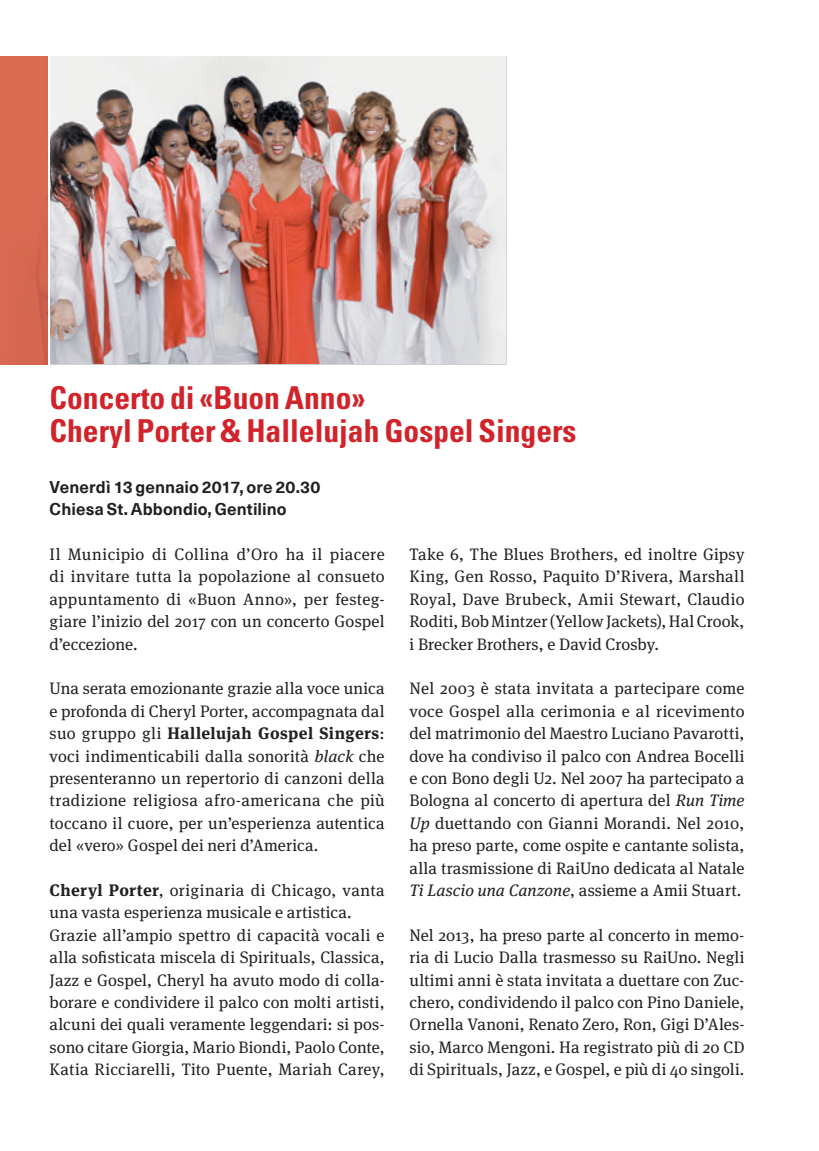
<style>
.page{position:relative;width:819px;height:1151px;background:#fff}
.page>*{position:absolute;margin:0;border:0;box-sizing:border-box;transform-origin:0 0}
.t1{font:700 condensed 31.5px/33.6px "Univers";color:#d1232a}
.t2{font:16.62px/22.4px "Meta Serif Pro";letter-spacing:.01em;color:#231f20;text-align:justify}
.t3{font:700 16.62px/22.4px "Neue Haas Unica Pro";letter-spacing:.005em;color:#231f20}
.s1{font-weight:700}
.s2{font-style:italic}
</style>
<div class="page">
<img style="left:50px;top:56px;width:456px;height:308px">
<div style="left:0;top:56px;width:48px;height:308px;background:#da6a52"></div>
<h1 class="t1" style="left:50px;top:381px;width:528px">Concerto di «Buon Anno»<br>Cheryl Porter &amp; Hallelujah Gospel Singers</h1>
<p class="t3" style="left:50px;top:476px;width:272px">Venerdì 13 gennaio 2017, ore 20.30<br>Chiesa St. Abbondio, Gentilino</p>
<p class="t2" style="left:50px;top:542px;width:336px">Il Municipio di Collina d’Oro ha il piacere di invitare tutta la popolazione al consueto appuntamento di «Buon Anno», per festeg&shy;giare l’inizio del 2017 con un concerto Gospel d’eccezione.</p>
<p class="t2" style="left:50px;top:677px;width:336px">Una serata emozionante grazie alla voce unica e profonda di Cheryl Porter, accompagnata dal suo gruppo gli <span class="s1">Hallelujah Gospel Singers</span>: voci indimenticabili dalla sonorità <span class="s2">black</span> che presenteranno un repertorio di canzoni della tradizione religiosa afro-americana che più toccano il cuore, per un’esperienza autentica del «vero» Gospel dei neri d’America.</p>
<p class="t2" style="left:50px;top:878px;width:336px;text-align:left"><span class="s1">Cheryl Porter</span>, originaria di Chicago, vanta una vasta esperienza musicale e artistica.<br>Grazie all’ampio spettro di capacità vocali e alla sofisticata miscela di Spirituals, Classica, Jazz e Gospel, Cheryl ha avuto modo di colla&shy;borare e condividere il palco con molti artisti, alcuni dei quali veramente leggendari: si pos&shy;sono citare Giorgia, Mario Biondi, Paolo Conte, Katia Ricciarelli, Tito Puente, Mariah Carey,</p>
<p class="t2" style="left:409px;top:542px;width:336px">Take 6, The Blues Brothers, ed inoltre Gipsy King, Gen Rosso, Paquito D’Rivera, Marshall Royal, Dave Brubeck, Amii Stewart, Claudio Roditi, Bob Mintzer (Yellow Jackets), Hal Crook, i Brecker Brothers, e David Crosby.</p>
<p class="t2" style="left:409px;top:676px;width:336px">Nel 2003 è stata invitata a partecipare come voce Gospel alla cerimonia e al ricevimento del matrimonio del Maestro Luciano Pavarotti, dove ha condiviso il palco con Andrea Bocelli e con Bono degli U2. Nel 2007 ha partecipato a Bologna al concerto di apertura del <span class="s2">Run Time Up</span> duettando con Gianni Morandi. Nel 2010, ha preso parte, come ospite e cantante solista, alla trasmissione di RaiUno dedicata al Natale <span class="s2">Ti Lascio una Canzone</span>, assieme a Amii Stuart.</p>
<p class="t2" style="left:409px;top:923px;width:336px">Nel 2013, ha preso parte al concerto in memo&shy;ria di Lucio Dalla trasmesso su RaiUno. Negli ultimi anni è stata invitata a duettare con Zuc&shy;chero, condividendo il palco con Pino Daniele, Ornella Vanoni, Renato Zero, Ron, Gigi D’Ales&shy;sio, Marco Mengoni. Ha registrato più di 20 CD di Spirituals, Jazz, e Gospel, e più di 40 singoli.</p>
</div>
